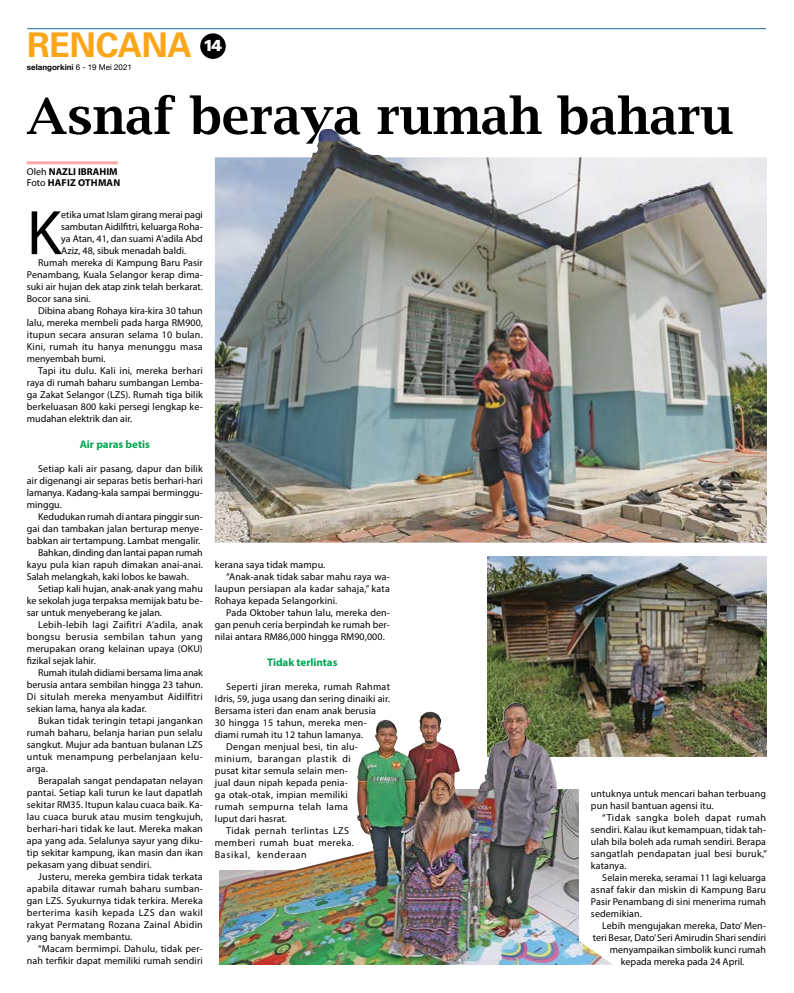
<style>
.page{position:relative;width:794px;height:993px;background:#fff}
.page>*{position:absolute;margin:0;border:0;box-sizing:border-box;transform-origin:0 0}
.t1{font:63.4px "Myriad Pro";color:#000}
.t2{font:600 50px "Lucida Bright";color:#000}
.t3{font:700 34px "Univers LT Std";letter-spacing:-.015em;color:#faa61a}
.t4{font:700 11px "Myriad Pro";color:#00a651}
.t5{font:10px/12px "Myriad Pro";letter-spacing:.01em;color:#000;text-align:justify}
.t6{font:10px "Myriad Pro";letter-spacing:.035em;color:#000}
.t7{font:10px "Myriad Pro";letter-spacing:.03em;color:#000}
.t8{font:10px "Myriad Pro";letter-spacing:.04em;color:#000}
.t9{font:10px "Myriad Pro";letter-spacing:-.01em;color:#000}
.t10{font:700 10px/11px "Myriad Pro";letter-spacing:.005em;color:#000}
.t11{font:10px "Myriad Pro";letter-spacing:.05em;color:#000}
.t12{font:10px "Myriad Pro";letter-spacing:.065em;color:#000}
.t13{font:700 8px "Helvetica Neue";color:#000}
.s1{font-weight:400}
</style>
<div class="page">
<div style="left:200px;top:33px;width:26px;height:26px;background:#000;border-radius:50%"></div>
<hr style="left:27px;top:28px;width:739px;height:1px;background:#206792">
<hr style="left:27px;top:161px;width:91px;height:3px;background:#f7a7a8">
<img style="left:488px;top:556px;width:278px;height:200px">
<img style="left:298px;top:702px;width:315px;height:262px">
<img style="left:215px;top:129px;width:552px;height:413px">
<img style="left:220px;top:869px;width:359px;height:95px">
<img style="left:405px;top:788px;width:174px;height:88px">
<h3 class="t3" style="left:27px;top:25px;width:197px">RENCANA <sup>14</sup></h3>
<p class="t13" style="left:27px;top:61px;width:107px">selangorkini <span class="s1">6 - 19 Mei 2021</span></p>
<h2 class="t2" style="left:27px;top:87px;width:708px">Asnaf beraya rumah baharu</h2>
<p class="t10" style="left:27px;top:166px;width:95px"><span class="s1">Oleh</span> NAZLI IBRAHIM<br><span class="s1">Foto</span> HAFIZ OTHMAN</p>
<h1 class="t1" style="left:27px;top:194px;width:36px">K</h1>
<p class="t5" style="left:61px;top:208px;width:143px">etika umat Islam girang merai pagi</p>
<p class="t5" style="left:61px;top:220px;width:143px">sambutan Aidilfitri, keluarga Roha-</p>
<p class="t5" style="left:61px;top:232px;width:143px">ya Atan, 41, dan suami A’adila Abd</p>
<p class="t5" style="left:61px;top:244px;width:126px">Aziz, 48, sibuk menadah baldi.</p>
<p class="t5" style="left:38px;top:256px;width:166px">Rumah mereka di Kampung Baru Pasir</p>
<p class="t5" style="left:27px;top:268px;width:177px">Penambang, Kuala Selangor kerap dima-</p>
<p class="t5" style="left:27px;top:280px;width:177px">suki air hujan dek atap zink telah berkarat.</p>
<p class="t5" style="left:27px;top:292px;width:65px">Bocor sana sini.</p>
<p class="t5" style="left:38px;top:304px;width:166px">Dibina abang Rohaya kira-kira 30 tahun</p>
<p class="t5" style="left:27px;top:316px;width:178px">lalu, mereka membeli pada harga RM900,</p>
<p class="t5" style="left:27px;top:328px;width:177px">itupun secara ansuran selama 10 bulan.</p>
<p class="t5" style="left:27px;top:340px;width:177px">Kini, rumah itu hanya menunggu masa</p>
<p class="t5" style="left:27px;top:352px;width:80px">menyembah bumi.</p>
<p class="t5" style="left:38px;top:364px;width:166px">Tapi itu dulu. Kali ini, mereka berhari</p>
<p class="t5" style="left:27px;top:376px;width:177px">raya di rumah baharu sumbangan Lemba-</p>
<p class="t5" style="left:27px;top:388px;width:177px">ga Zakat Selangor (LZS). Rumah tiga bilik</p>
<p class="t5" style="left:27px;top:400px;width:177px">berkeluasan 800 kaki persegi lengkap ke-</p>
<p class="t5" style="left:27px;top:412px;width:107px">mudahan elektrik dan air.</p>
<p class="t4" style="left:80px;top:436px;width:72px">Air paras betis</p>
<p class="t5" style="left:27px;top:462px;width:177px;text-indent:11px">Setiap kali air pasang, dapur dan bilik air digenangi air separas betis berhari-hari lamanya. Kadang-kala sampai berminggu&shy;minggu.</p>
<p class="t5" style="left:38px;top:510px;width:166px">Kedudukan rumah di antara pinggir sun-</p>
<p class="t5" style="left:27px;top:522px;width:177px">gai dan tambakan jalan berturap menye-</p>
<p class="t5" style="left:27px;top:534px;width:175px">babkan air tertampung. Lambat mengalir.</p>
<p class="t9" style="left:38px;top:546px;width:166px">Bahkan, dinding dan lantai papan rumah</p>
<p class="t5" style="left:27px;top:558px;width:177px">kayu pula kian rapuh dimakan anai-anai.</p>
<p class="t5" style="left:27px;top:570px;width:163px">Salah melangkah, kaki lobos ke bawah.</p>
<p class="t5" style="left:38px;top:582px;width:166px">Setiap kali hujan, anak-anak yang mahu</p>
<p class="t5" style="left:27px;top:594px;width:177px">ke sekolah juga terpaksa memijak batu be-</p>
<p class="t5" style="left:27px;top:606px;width:137px">sar untuk menyeberang ke jalan.</p>
<p class="t5" style="left:38px;top:618px;width:166px">Lebih-lebih lagi Zaifitri A’adila, anak</p>
<p class="t6" style="left:27px;top:630px;width:177px">bongsu berusia sembilan tahun yang</p>
<p class="t5" style="left:27px;top:642px;width:177px">merupakan orang kelainan upaya (OKU)</p>
<p class="t5" style="left:27px;top:654px;width:70px">fizikal sejak lahir.</p>
<p class="t5" style="left:38px;top:666px;width:166px">Rumah itulah didiami bersama lima anak</p>
<p class="t5" style="left:27px;top:678px;width:177px">berusia antara sembilan hingga 23 tahun.</p>
<p class="t5" style="left:27px;top:690px;width:177px">Di situlah mereka menyambut Aidilfitri</p>
<p class="t5" style="left:27px;top:702px;width:121px">sekian lama, hanya ala kadar.</p>
<p class="t5" style="left:38px;top:714px;width:166px">Bukan tidak teringin tetapi jangankan</p>
<p class="t5" style="left:27px;top:726px;width:177px">rumah baharu, belanja harian pun selalu</p>
<p class="t5" style="left:27px;top:738px;width:177px">sangkut. Mujur ada bantuan bulanan LZS</p>
<p class="t7" style="left:27px;top:750px;width:177px">untuk menampung perbelanjaan kelu-</p>
<p class="t5" style="left:27px;top:762px;width:22px">arga.</p>
<p class="t5" style="left:38px;top:774px;width:166px">Berapalah sangat pendapatan nelayan</p>
<p class="t5" style="left:27px;top:786px;width:177px">pantai. Setiap kali turun ke laut dapatlah</p>
<p class="t5" style="left:27px;top:798px;width:178px">sekitar RM35. Itupun kalau cuaca baik. Ka-</p>
<p class="t5" style="left:27px;top:810px;width:178px">lau cuaca buruk atau musim tengkujuh,</p>
<p class="t5" style="left:27px;top:822px;width:177px">berhari-hari tidak ke laut. Mereka makan</p>
<p class="t5" style="left:27px;top:834px;width:177px">apa yang ada. Selalunya sayur yang diku-</p>
<p class="t5" style="left:27px;top:846px;width:177px">tip sekitar kampung, ikan masin dan ikan</p>
<p class="t5" style="left:27px;top:858px;width:126px">pekasam yang dibuat sendiri.</p>
<p class="t5" style="left:38px;top:870px;width:166px">Justeru, mereka gembira tidak terkata</p>
<p class="t5" style="left:27px;top:882px;width:177px">apabila ditawar rumah baharu sumban-</p>
<p class="t5" style="left:27px;top:894px;width:177px">gan LZS. Syukurnya tidak terkira. Mereka</p>
<p class="t6" style="left:27px;top:906px;width:178px">berterima kasih kepada LZS dan wakil</p>
<p class="t5" style="left:27px;top:918px;width:177px">rakyat Permatang Rozana Zainal Abidin</p>
<p class="t5" style="left:27px;top:930px;width:107px">yang banyak membantu.</p>
<p class="t5" style="left:38px;top:942px;width:166px">“Macam bermimpi. Dahulu, tidak per-</p>
<p class="t5" style="left:27px;top:954px;width:177px">nah terfikir dapat memiliki rumah sendiri</p>
<p class="t5" style="left:215px;top:558px;width:112px">kerana saya tidak mampu.</p>
<p class="t5" style="left:226px;top:570px;width:165px">“Anak-anak tidak sabar mahu raya wa-</p>
<p class="t5" style="left:215px;top:582px;width:176px">laupun persiapan ala kadar sahaja,” kata</p>
<p class="t5" style="left:215px;top:594px;width:124px">Rohaya kepada Selangorkini.</p>
<p class="t5" style="left:226px;top:606px;width:165px">Pada Oktober tahun lalu, mereka den-</p>
<p class="t5" style="left:215px;top:618px;width:177px">gan penuh ceria berpindah ke rumah ber-</p>
<p class="t5" style="left:215px;top:630px;width:171px">nilai antara RM86,000 hingga RM90,000.</p>
<p class="t4" style="left:267px;top:654px;width:72px">Tidak terlintas</p>
<p class="t7" style="left:226px;top:680px;width:165px">Seperti jiran mereka, rumah Rahmat</p>
<p class="t5" style="left:215px;top:692px;width:177px">Idris, 59, juga usang dan sering dinaiki air.</p>
<p class="t5" style="left:215px;top:704px;width:163px">Bersama isteri dan enam anak berusia</p>
<p class="t5" style="left:215px;top:716px;width:153px">30 hingga 15 tahun, mereka men-</p>
<p class="t5" style="left:215px;top:728px;width:150px">diami rumah itu 12 tahun lamanya.</p>
<p class="t5" style="left:226px;top:740px;width:133px">Dengan menjual besi, tin alu-</p>
<p class="t11" style="left:215px;top:752px;width:138px">minium, barangan plastik di</p>
<p class="t5" style="left:215px;top:764px;width:135px">pusat kitar semula selain men-</p>
<p class="t5" style="left:215px;top:776px;width:134px">jual daun nipah kepada penia-</p>
<p class="t5" style="left:215px;top:788px;width:134px">ga otak-otak, impian memiliki</p>
<p class="t8" style="left:215px;top:800px;width:134px">rumah sempurna telah lama</p>
<p class="t5" style="left:215px;top:812px;width:74px">luput dari hasrat.</p>
<p class="t8" style="left:226px;top:824px;width:124px">Tidak pernah terlintas LZS</p>
<p class="t6" style="left:215px;top:836px;width:141px">memberi rumah buat mereka.</p>
<p class="t12" style="left:215px;top:848px;width:93px">Basikal, kenderaan</p>
<p class="t5" style="left:591px;top:786px;width:176px">untuknya untuk mencari bahan terbuang pun hasil bantuan agensi itu.</p>
<p class="t5" style="left:591px;top:810px;width:177px;text-indent:11px">“Tidak sangka boleh dapat rumah sendiri. Kalau ikut kemampuan, tidak tah&shy;ulah bila boleh ada rumah sendiri. Berapa sangatlah pendapatan jual besi buruk,” katanya.</p>
<p class="t5" style="left:591px;top:870px;width:177px;text-indent:11px">Selain mereka, seramai 11 lagi keluarga asnaf fakir dan miskin di Kampung Baru Pasir Penambang di sini menerima rumah sedemikian.</p>
<p class="t5" style="left:602px;top:918px;width:165px">Lebih mengujakan mereka, Dato’ Men-</p>
<p class="t5" style="left:593px;top:930px;width:175px">teri Besar, Dato’ Seri Amirudin Shari sendiri</p>
<p class="t5" style="left:610px;top:942px;width:157px">menyampaikan simbolik kunci rumah</p>
<p class="t5" style="left:621px;top:954px;width:125px">kepada mereka pada 24 April.</p>
</div>
